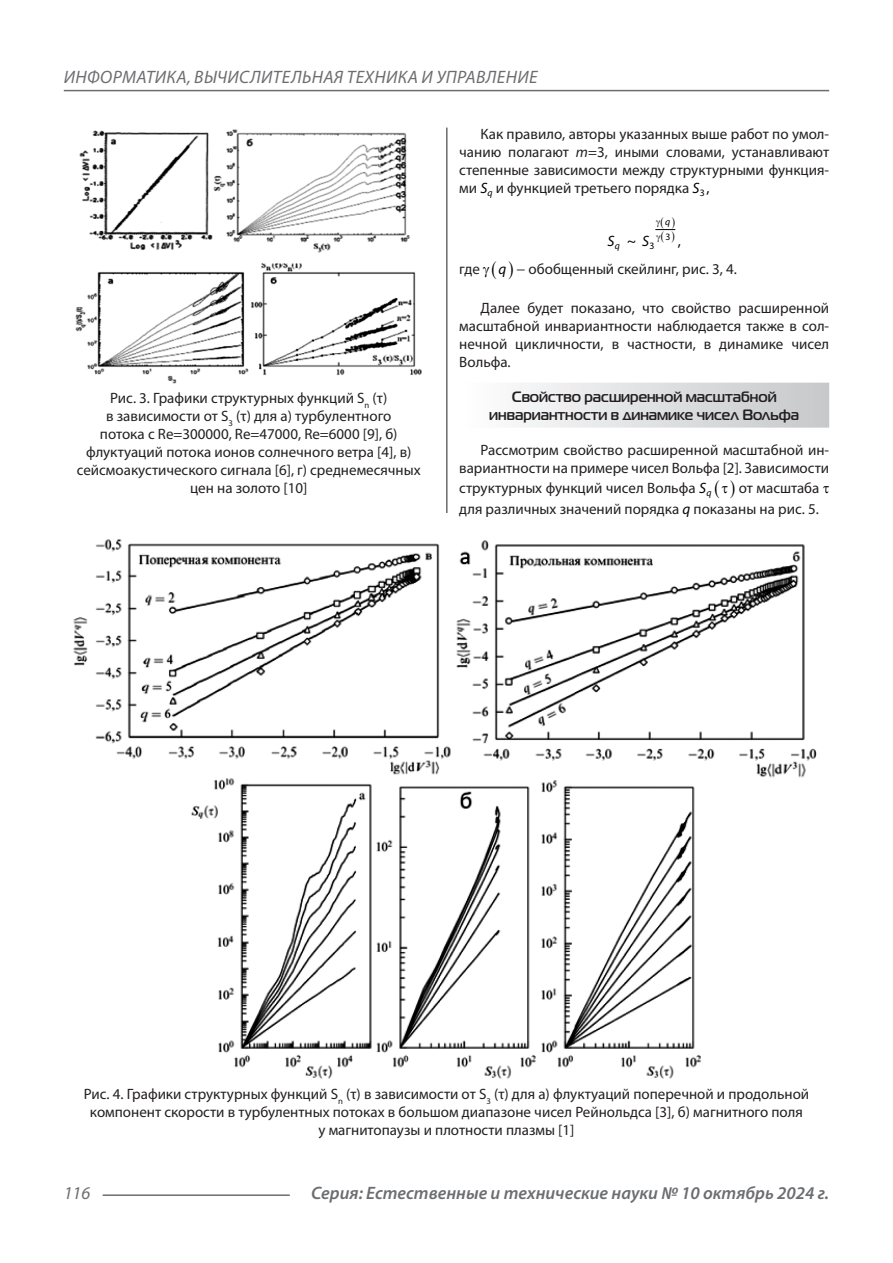
<style>
.page{position:relative;width:893px;height:1263px;background:#fff}
.page>*{position:absolute;margin:0;border:0;box-sizing:border-box;transform-origin:0 0}
.t1{font:italic 600 18px "Myriad Pro";color:#6c6d70}
.t2{font:italic 18px "Myriad Pro";letter-spacing:.02em;color:#6c6d70}
.Статья_текст{font:15px/18px "Myriad Pro";color:#231f20;text-align:justify}
.Статья_подзаголовок{font:700 15px/18px "Magistral C";color:#231f20;text-align:center}
.t3{font:15px "Myriad Pro";color:#000}
.t4{font:italic 15px "Myriad Pro";color:#000}
.t5{font:italic 9.75px "Myriad Pro";color:#000}
.t6{font:9.75px "Myriad Pro";color:#000}
.s1{font-style:italic}
.s2{font-style:italic;color:#000}
.s3{color:#000}
</style>
<div class="page">
<hr style="left:446px;top:128px;width:1px;height:1007px;background:#231f20">
<hr style="left:103px;top:1194px;width:187px;height:2px;background:#6c6d70">
<hr style="left:64px;top:90px;width:765px;height:1px;background:#6c6d70">
<div style="left:459px;top:383px;width:370px;height:45px;background:linear-gradient(to right,#fefeff,#c6c8ca)"></div>
<img style="left:73px;top:536px;width:744px;height:545px">
<img style="left:75px;top:129px;width:347px;height:255px">
<div style="left:442px;top:513px;width:11px;height:23px;background:#fff"></div>
<svg style="left:655px;top:229px;width:20px;height:2px"></svg>
<p class="t2" style="left:64px;top:66px;width:475px">ИНФОРМАТИКА, ВЫЧИСЛИТЕЛЬНАЯ ТЕХНИКА И УПРАВЛЕНИЕ</p>
<p class="Статья_текст" style="left:77px;top:389px;width:345px;text-align:center">Рис. 3. Графики структурных функций S<sub>n</sub> (τ)<br>в зависимости от S<sub>3</sub> (τ) для а) турбулентного<br>потока с Re=300000, Re=47000, Re=6000 [9], б) флуктуаций потока ионов солнечного ветра [4], в) сейсмоакустического сигнала [6], г) среднемесячных цен на золото [10]</p>
<p class="Статья_текст" style="left:459px;top:125px;width:371px;text-indent:21px">Как правило, авторы указанных выше работ по умол&shy;чанию полагают <span class="s1">m</span>=3, иными словами, устанавливают степенные зависимости между структурными функция&shy;ми <span class="s2">S</span><sub>q</sub> и функцией третьего порядка <span class="s2">S</span><sub>3</sub> <span class="s3">,</span></p>
<p class="t4" style="left:607px;top:232px;width:8px">S</p>
<p class="t3" style="left:627px;top:232px;width:23px">~ <span class="s1">S</span></p>
<p class="t5" style="left:615px;top:240px;width:7px">q</p>
<p class="t5" style="left:665px;top:216px;width:7px">q</p>
<p class="t6" style="left:665px;top:230px;width:7px">3</p>
<p class="t6" style="left:649px;top:240px;width:7px">3</p>
<p class="t3" style="left:678px;top:232px;width:5px">,</p>
<p class="Статья_текст" style="left:459px;top:260px;width:22px">где</p>
<p class="t4" style="left:499px;top:260px;width:9px">q</p>
<p class="Статья_текст" style="left:516px;top:260px;width:222px">− обобщенный скейлинг, рис. 3, 4.</p>
<p class="Статья_текст" style="left:459px;top:299px;width:371px;text-indent:21px">Далее будет показано, что свойство расширенной масштабной инвариантности наблюдается также в сол&shy;нечной цикличности, в частности, в динамике чисел Вольфа.</p>
<p class="Статья_подзаголовок" style="left:489px;top:387px;width:311px">Свойство расширенной масштабной инвариантности в динамике чисел Вольфа</p>
<p class="Статья_текст" style="left:459px;top:441px;width:371px;text-align:right">Рассмотрим свойство расширенной масштабной ин&shy;вариантности на примере чисел Вольфа [2]. Зависимости</p>
<p class="Статья_текст" style="left:459px;top:478px;width:271px">структурных функций чисел Вольфа <span class="s2">S</span><sub>q</sub> <span class="s3">▼</span></p>
<p class="Статья_текст" style="left:459px;top:476px;width:372px;line-height:21.8px;text-indent:280px">от масштаба <span class="s3">▼ </span>для различных значений порядка <span class="s2">q</span> показаны на рис. 5.</p>
<p class="Статья_текст" style="left:84px;top:1085px;width:727px;text-align:center">Рис. 4. Графики структурных функций S<sub>n</sub> (τ) в зависимости от S<sub>3</sub> (τ) для а) флуктуаций поперечной и продольной компонент скорости в турбулентных потоках в большом диапазоне чисел Рейнольдса [3], б) магнитного поля<br>у магнитопаузы и плотности плазмы [1]</p>
<p class="t2" style="left:64px;top:1182px;width:28px">116</p>
<p class="t1" style="left:311px;top:1182px;width:520px">Серия: Естественные и технические науки № 10 октябрь 2024 г.</p>
</div>
